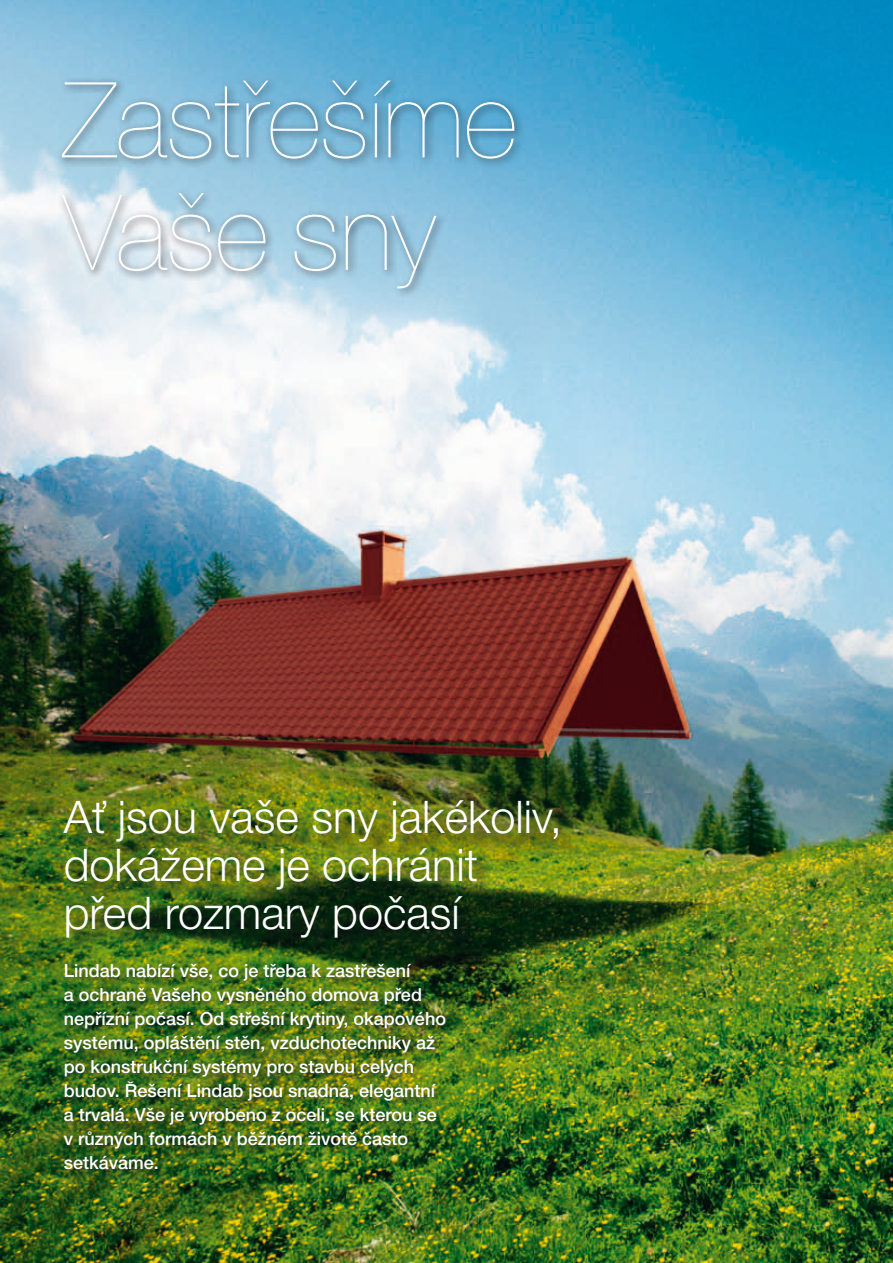
<style>
.page{position:relative;width:893px;height:1263px;background:#fff}
.page>*{position:absolute;margin:0;border:0;box-sizing:border-box;transform-origin:0 0}
.t1{font:200 105px/112.5px "Helvetica Neue CE";color:#fff}
.t2{font:300 45px/48px "Helvetica Neue CE";color:#fff}
.t3{font:500 18px/24px "Helvetica Neue CE";color:#fff}
</style>
<div class="page">
<img style="left:0;top:0;width:893px;height:1263px">
<div style="left:57px;top:76px;width:468px;height:223px;background:#1a171c;opacity:.75"></div>
<div style="left:60px;top:960px;width:396px;height:220px;background:#1a171c;opacity:.75"></div>
<div style="left:67px;top:803px;width:509px;height:152px;background:#1a171c;opacity:.75"></div>
<h1 class="t1" style="left:64px;top:65px;width:455px">Zastřešíme<br>Vaše sny</h1>
<h2 class="t2" style="left:64px;top:794px;width:500px">Ať jsou vaše sny jakékoliv, dokážeme je ochránit před rozmary počasí</h2>
<p class="t3" style="left:64px;top:959px;width:384px">Lindab nabízí vše, co je třeba k zastřešení<br>a ochraně Vašeho vysněného domova před nepřízní počasí. Od střešní krytiny, okapového systému, opláštění stěn, vzduchotechniky až po konstrukční systémy pro stavbu celých budov. Řešení Lindab jsou snadná, elegantní a trvalá. Vše je vyrobeno z oceli, se kterou se v různých formách v běžném životě často setkáváme.</p>
</div>
